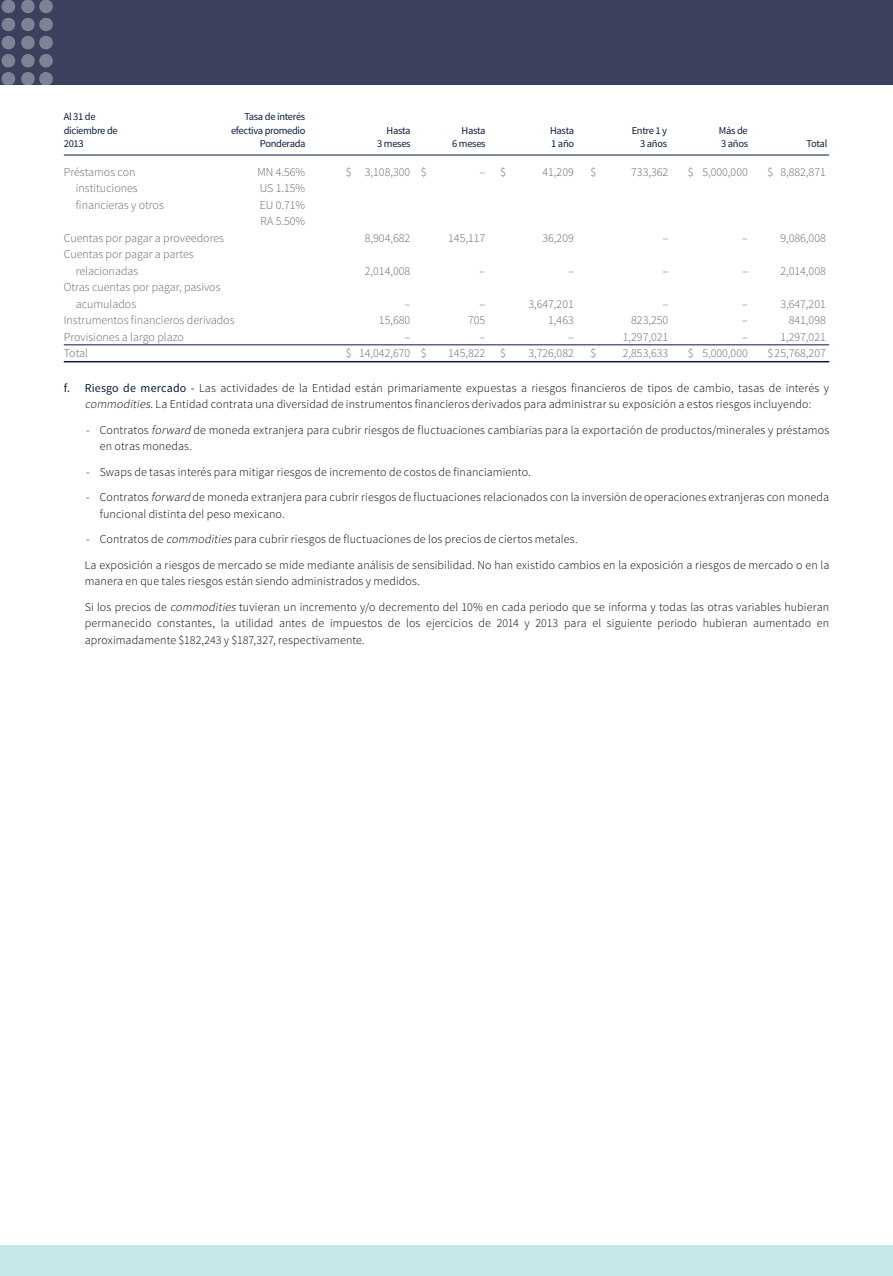
<style>
.page{position:relative;width:893px;height:1276px;background:#fff}
.page>*{position:absolute;margin:0;border:0;box-sizing:border-box;transform-origin:0 0}
.t1{font:300 12px/16.5px "Source Sans Pro";letter-spacing:.01em;color:#000}
.t2{font:300 12px/16.5px "Source Sans Pro";color:#636466}
.t3{font:10.5px "Source Sans Pro";letter-spacing:-.03em;color:#091c3f}
.s1{font-weight:400;color:#091c3f}
.s2{font-style:italic}
</style>
<div class="page">
<div style="left:0;top:0;width:893px;height:85px;background:#3b405d"></div>
<svg style="left:21px;top:0;width:32px;height:85px"></svg>
<svg style="left:1px;top:0;width:14px;height:85px"></svg>
<div style="left:0;top:1245px;width:893px;height:31px;background:#c4e7e8"></div>
<hr style="left:64px;top:155px;width:765px;height:1px;background:#091c3f">
<hr style="left:64px;top:344px;width:765px;height:1px;background:#091c3f">
<hr style="left:64px;top:361px;width:765px;height:1px;background:#091c3f">
<p class="t3" style="left:64px;top:110px;width:33px">Al 31 de</p>
<p class="t3" style="left:244px;top:110px;width:62px">Tasa de interés</p>
<p class="t3" style="left:64px;top:124px;width:55px">diciembre de</p>
<p class="t3" style="left:231px;top:124px;width:76px">efectiva promedio</p>
<p class="t3" style="left:387px;top:124px;width:26px">Hasta</p>
<p class="t3" style="left:462px;top:124px;width:26px">Hasta</p>
<p class="t3" style="left:550px;top:124px;width:26px">Hasta</p>
<p class="t3" style="left:632px;top:124px;width:37px">Entre 1 y</p>
<p class="t3" style="left:719px;top:124px;width:30px">Más de</p>
<p class="t3" style="left:64px;top:137px;width:21px">2013</p>
<p class="t3" style="left:260px;top:137px;width:47px">Ponderada</p>
<p class="t3" style="left:377px;top:137px;width:35px">3 meses</p>
<p class="t3" style="left:452px;top:137px;width:35px">6 meses</p>
<p class="t3" style="left:551px;top:137px;width:24px">1 año</p>
<p class="t3" style="left:640px;top:137px;width:28px">3 años</p>
<p class="t3" style="left:721px;top:137px;width:28px">3 años</p>
<p class="t3" style="left:807px;top:137px;width:22px">Total</p>
<p class="t2" style="left:64px;top:163px;width:73px">Préstamos con</p>
<p class="t2" style="left:257px;top:163px;width:49px">MN 4.56%</p>
<p class="t2" style="left:346px;top:163px;width:82px">$ 3,108,300 $</p>
<p class="t2" style="left:480px;top:163px;width:28px">– $</p>
<p class="t2" style="left:542px;top:163px;width:33px">41,209</p>
<p class="t2" style="left:590px;top:163px;width:7px">$</p>
<p class="t2" style="left:631px;top:163px;width:39px">733,362</p>
<p class="t2" style="left:688px;top:163px;width:61px">$ 5,000,000</p>
<p class="t2" style="left:767px;top:163px;width:60px">$ 8,882,871</p>
<p class="t2" style="left:76px;top:180px;width:64px">instituciones</p>
<p class="t2" style="left:260px;top:180px;width:47px">US 1.15%</p>
<p class="t2" style="left:76px;top:196px;width:90px">financieras y otros</p>
<p class="t2" style="left:260px;top:196px;width:47px">EU 0.71%<br>RA 5.50%</p>
<p class="t2" style="left:64px;top:229px;width:162px">Cuentas por pagar a proveedores</p>
<p class="t2" style="left:365px;top:229px;width:47px">8,904,682</p>
<p class="t2" style="left:448px;top:229px;width:39px">145,117</p>
<p class="t2" style="left:542px;top:229px;width:33px">36,209</p>
<p class="t2" style="left:663px;top:229px;width:7px">–</p>
<p class="t2" style="left:742px;top:229px;width:7px">–</p>
<p class="t2" style="left:780px;top:229px;width:47px">9,086,008</p>
<p class="t2" style="left:76px;top:246px;width:119px;text-indent:-12px">Cuentas por pagar a partes relacionadas</p>
<p class="t2" style="left:365px;top:262px;width:47px">2,014,008</p>
<p class="t2" style="left:480px;top:262px;width:7px">–</p>
<p class="t2" style="left:568px;top:262px;width:7px">–</p>
<p class="t2" style="left:663px;top:262px;width:7px">–</p>
<p class="t2" style="left:742px;top:262px;width:7px">–</p>
<p class="t2" style="left:780px;top:262px;width:47px">2,014,008</p>
<p class="t2" style="left:76px;top:279px;width:146px;text-indent:-12px">Otras cuentas por pagar, pasivos acumulados</p>
<p class="t2" style="left:405px;top:295px;width:7px">–</p>
<p class="t2" style="left:480px;top:295px;width:7px">–</p>
<p class="t2" style="left:528px;top:295px;width:47px">3,647,201</p>
<p class="t2" style="left:663px;top:295px;width:7px">–</p>
<p class="t2" style="left:742px;top:295px;width:7px">–</p>
<p class="t2" style="left:780px;top:295px;width:47px">3,647,201</p>
<p class="t2" style="left:64px;top:312px;width:172px">Instrumentos financieros derivados</p>
<p class="t2" style="left:379px;top:312px;width:33px">15,680</p>
<p class="t2" style="left:468px;top:312px;width:19px">705</p>
<p class="t2" style="left:548px;top:312px;width:27px">1,463</p>
<p class="t2" style="left:631px;top:312px;width:39px">823,250</p>
<p class="t2" style="left:742px;top:312px;width:7px">–</p>
<p class="t2" style="left:789px;top:312px;width:39px">841,098</p>
<p class="t2" style="left:64px;top:328px;width:122px">Provisiones a largo plazo</p>
<p class="t2" style="left:405px;top:328px;width:7px">–</p>
<p class="t2" style="left:480px;top:328px;width:7px">–</p>
<p class="t2" style="left:568px;top:328px;width:7px">–</p>
<p class="t2" style="left:623px;top:328px;width:47px">1,297,021</p>
<p class="t2" style="left:742px;top:328px;width:7px">–</p>
<p class="t2" style="left:780px;top:328px;width:47px">1,297,021</p>
<p class="t2" style="left:64px;top:345px;width:26px">Total</p>
<p class="t2" style="left:346px;top:345px;width:82px">$ 14,042,670 $</p>
<p class="t2" style="left:448px;top:345px;width:59px">145,822 $</p>
<p class="t2" style="left:528px;top:345px;width:47px">3,726,082</p>
<p class="t2" style="left:590px;top:345px;width:7px">$</p>
<p class="t2" style="left:623px;top:345px;width:47px">2,853,633</p>
<p class="t2" style="left:688px;top:345px;width:61px">$ 5,000,000</p>
<p class="t2" style="left:767px;top:345px;width:60px">$ 25,768,207</p>
<p class="t1" style="left:64px;top:379px;width:767px;text-align:center"><span class="s1">f. Riesgo de mercado -</span> Las actividades de la Entidad están primariamente expuestas a riesgos financieros de tipos de cambio, tasas de interés y <span class="s2">commodities</span>. La Entidad contrata una diversidad de instrumentos financieros derivados para administrar su exposición a estos riesgos incluyendo:</p>
<p class="t1" style="left:100px;top:421px;width:731px;text-indent:-14px">- Contratos <span class="s2">forward</span> de moneda extranjera para cubrir riesgos de fluctuaciones cambiarias para la exportación de productos/minerales y préstamos en otras monedas.</p>
<p class="t1" style="left:86px;top:463px;width:446px">- Swaps de tasas interés para mitigar riesgos de incremento de costos de financiamiento.</p>
<p class="t1" style="left:100px;top:489px;width:731px;text-indent:-13px">- Contratos <span class="s2">forward</span> de moneda extranjera para cubrir riesgos de fluctuaciones relacionados con la inversión de operaciones extranjeras con moneda funcional distinta del peso mexicano.</p>
<p class="t1" style="left:85px;top:526px;width:746px;line-height:25.5px">- Contratos de <span class="s2">commodities</span> para cubrir riesgos de fluctuaciones de los precios de ciertos metales.<br>La exposición a riesgos de mercado se mide mediante análisis de sensibilidad. No han existido cambios en la exposición a riesgos de mercado o en la</p>
<p class="t1" style="left:85px;top:568px;width:746px;line-height:25.5px">manera en que tales riesgos están siendo administrados y medidos.<br>Si los precios de <span class="s2">commodities</span> tuvieran un incremento y/o decremento del 10% en cada periodo que se informa y todas las otras variables hubieran</p>
<p class="t1" style="left:85px;top:615px;width:746px">permanecido constantes, la utilidad antes de impuestos de los ejercicios de 2014 y 2013 para el siguiente periodo hubieran aumentado en aproximadamente $182,243 y $187,327, respectivamente.</p>
</div>
